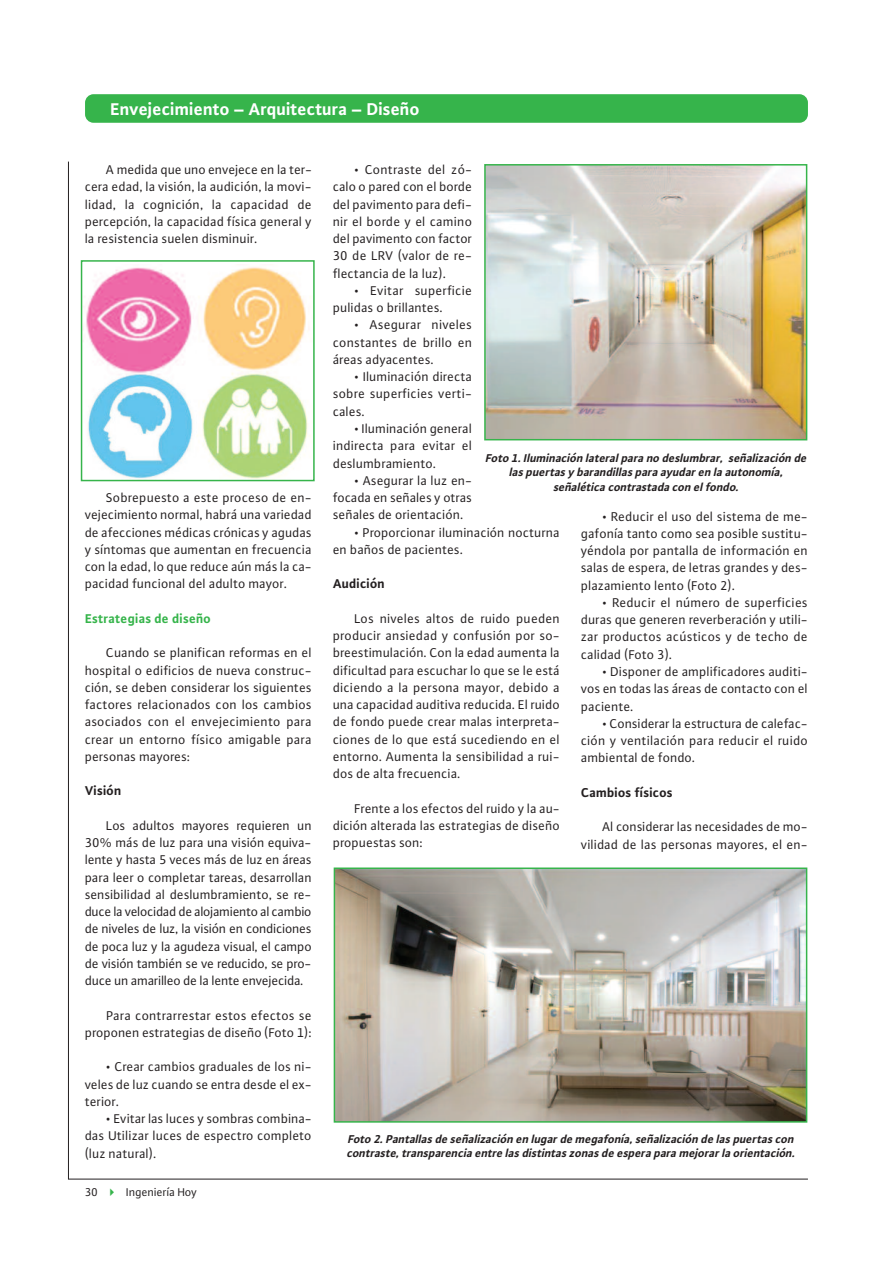
<style>
.page{position:relative;width:893px;height:1263px;background:#fff}
.page>*{position:absolute;margin:0;border:0;box-sizing:border-box;transform-origin:0 0}
.t1{font:700 18px "WILO Plus TF";color:#fff}
.t2{font:13.5px/17.2px "WILO Plus TF";letter-spacing:.01em;color:#231f20;text-align:justify}
.t3{font:700 13.5px "WILO Plus TF";letter-spacing:.01em;color:#231f20}
.t4{font:700 13.5px "WILO Plus TF";letter-spacing:.01em;color:#36b44b}
.t5{font:italic 700 12px/14.4px "WILO Plus TF";color:#231f20}
.t6{font:12px "WILO Plus TF";color:#231f20}
.s1{color:#36b44b}
</style>
<div class="page">
<div style="left:85px;top:94px;width:723px;height:29px;background:#36b44b;border-radius:9px"></div>
<hr style="left:68px;top:1179px;width:740px;height:1px;background:#231f20">
<hr style="left:68px;top:162px;width:1px;height:1017px;background:#231f20">
<img style="left:337px;top:870px;width:467px;height:250px">
<div style="left:334px;top:867px;width:473px;height:256px;border:2px solid #36b44b"></div>
<img style="left:86px;top:264px;width:225px;height:214px">
<div style="left:81px;top:260px;width:234px;height:221px;border:2px solid #36b44b"></div>
<img style="left:487px;top:167px;width:317px;height:270px">
<div style="left:484px;top:164px;width:323px;height:276px;border:2px solid #36b44b"></div>
<h1 class="t1" style="left:111px;top:98px;width:310px">Envejecimiento – Arquitectura – Diseño</h1>
<p class="t2" style="left:85px;top:161px;width:229px;text-indent:21px">A medida que uno envejece en la ter&shy;cera edad, la visión, la audición, la movi&shy;lidad, la cognición, la capacidad de percepción, la capacidad física general y la resistencia suelen disminuir.</p>
<p class="t2" style="left:85px;top:489px;width:228px;text-indent:21px">Sobrepuesto a este proceso de en&shy;vejecimiento normal, habrá una variedad de afecciones médicas crónicas y agudas y síntomas que aumentan en frecuencia con la edad, lo que reduce aún más la ca&shy;pacidad funcional del adulto mayor.</p>
<p class="t4" style="left:85px;top:610px;width:127px">Estrategias de diseño</p>
<p class="t2" style="left:85px;top:644px;width:228px;text-indent:21px">Cuando se planifican reformas en el hospital o edificios de nueva construc&shy;ción, se deben considerar los siguientes factores relacionados con los cambios asociados con el envejecimiento para crear un entorno físico amigable para personas mayores:</p>
<p class="t3" style="left:85px;top:782px;width:38px">Visión</p>
<p class="t2" style="left:85px;top:816px;width:228px;text-indent:21px">Los adultos mayores requieren un 30% más de luz para una visión equiva&shy;lente y hasta 5 veces más de luz en áreas para leer o completar tareas, desarrollan sensibilidad al deslumbramiento, se re&shy;duce la velocidad de alojamiento al cambio de niveles de luz, la visión en condiciones de poca luz y la agudeza visual, el campo de visión también se ve reducido, se pro&shy;duce un amarilleo de la lente envejecida.</p>
<p class="t2" style="left:85px;top:1006px;width:228px;text-align:right">Para contrarrestar estos efectos se proponen estrategias de diseño (Foto 1):</p>
<p class="t2" style="left:85px;top:1058px;width:228px;text-indent:21px">• Crear cambios graduales de los ni&shy;veles de luz cuando se entra desde el ex&shy;terior.</p>
<p class="t2" style="left:85px;top:1110px;width:228px;text-indent:21px">• Evitar las luces y sombras combina&shy;das Utilizar luces de espectro completo (luz natural).</p>
<p class="t6" style="left:85px;top:1185px;width:114px">30 <span class="s1">✔</span> Ingeniería Hoy</p>
<p class="t2" style="left:333px;top:161px;width:141px;text-indent:21px">• Contraste del zó&shy;calo o pared con el borde del pavimento para defi&shy;nir el borde y el camino del pavimento con factor 30 de LRV (valor de re&shy;flectancia de la luz).</p>
<p class="t2" style="left:333px;top:282px;width:141px;text-indent:21px">• Evitar superficie pulidas o brillantes.</p>
<p class="t2" style="left:333px;top:316px;width:141px;text-indent:21px">• Asegurar niveles constantes de brillo en áreas adyacentes.</p>
<p class="t2" style="left:333px;top:368px;width:141px;text-indent:21px">• Iluminación directa sobre superficies verti&shy;cales.</p>
<p class="t2" style="left:333px;top:420px;width:141px;text-indent:21px">• Iluminación general indirecta para evitar el deslumbramiento.</p>
<p class="t2" style="left:333px;top:471px;width:141px;text-indent:21px">• Asegurar la luz en&shy;focada en señales y otras señales de orientación.</p>
<p class="t2" style="left:333px;top:523px;width:228px;text-indent:21px">• Proporcionar iluminación nocturna en baños de pacientes.</p>
<p class="t3" style="left:333px;top:575px;width:53px">Audición</p>
<p class="t2" style="left:333px;top:609px;width:228px;text-indent:21px">Los niveles altos de ruido pueden producir ansiedad y confusión por so&shy;breestimulación. Con la edad aumenta la dificultad para escuchar lo que se le está diciendo a la persona mayor, debido a una capacidad auditiva reducida. El ruido de fondo puede crear malas interpreta&shy;ciones de lo que está sucediendo en el entorno. Aumenta la sensibilidad a rui&shy;dos de alta frecuencia.</p>
<p class="t2" style="left:333px;top:799px;width:228px;text-indent:21px">Frente a los efectos del ruido y la au&shy;dición alterada las estrategias de diseño propuestas son:</p>
<p class="t5" style="left:485px;top:450px;width:326px;text-align:center">Foto 1. Iluminación lateral para no deslumbrar, señalización de las puertas y barandillas para ayudar en la autonomía, señalética contrastada con el fondo.</p>
<p class="t2" style="left:581px;top:507px;width:228px;text-indent:21px">• Reducir el uso del sistema de me&shy;gafonía tanto como sea posible sustitu&shy;yéndola por pantalla de información en salas de espera, de letras grandes y des&shy;plazamiento lento (Foto 2).</p>
<p class="t2" style="left:581px;top:594px;width:228px;text-indent:21px">• Reducir el número de superficies duras que generen reverberación y utili&shy;zar productos acústicos y de techo de calidad (Foto 3).</p>
<p class="t2" style="left:581px;top:663px;width:228px;text-indent:21px">• Disponer de amplificadores auditi&shy;vos en todas las áreas de contacto con el paciente.</p>
<p class="t2" style="left:581px;top:714px;width:228px;text-indent:21px">• Considerar la estructura de calefac&shy;ción y ventilación para reducir el ruido ambiental de fondo.</p>
<p class="t3" style="left:581px;top:784px;width:93px">Cambios físicos</p>
<p class="t2" style="left:581px;top:818px;width:228px;text-align:right">Al considerar las necesidades de mo&shy;vilidad de las personas mayores, el en-</p>
<p class="t5" style="left:346px;top:1131px;width:453px">Foto 2. Pantallas de señalización en lugar de megafonía, señalización de las puertas con contraste, transparencia entre las distintas zonas de espera para mejorar la orientación.</p>
</div>
